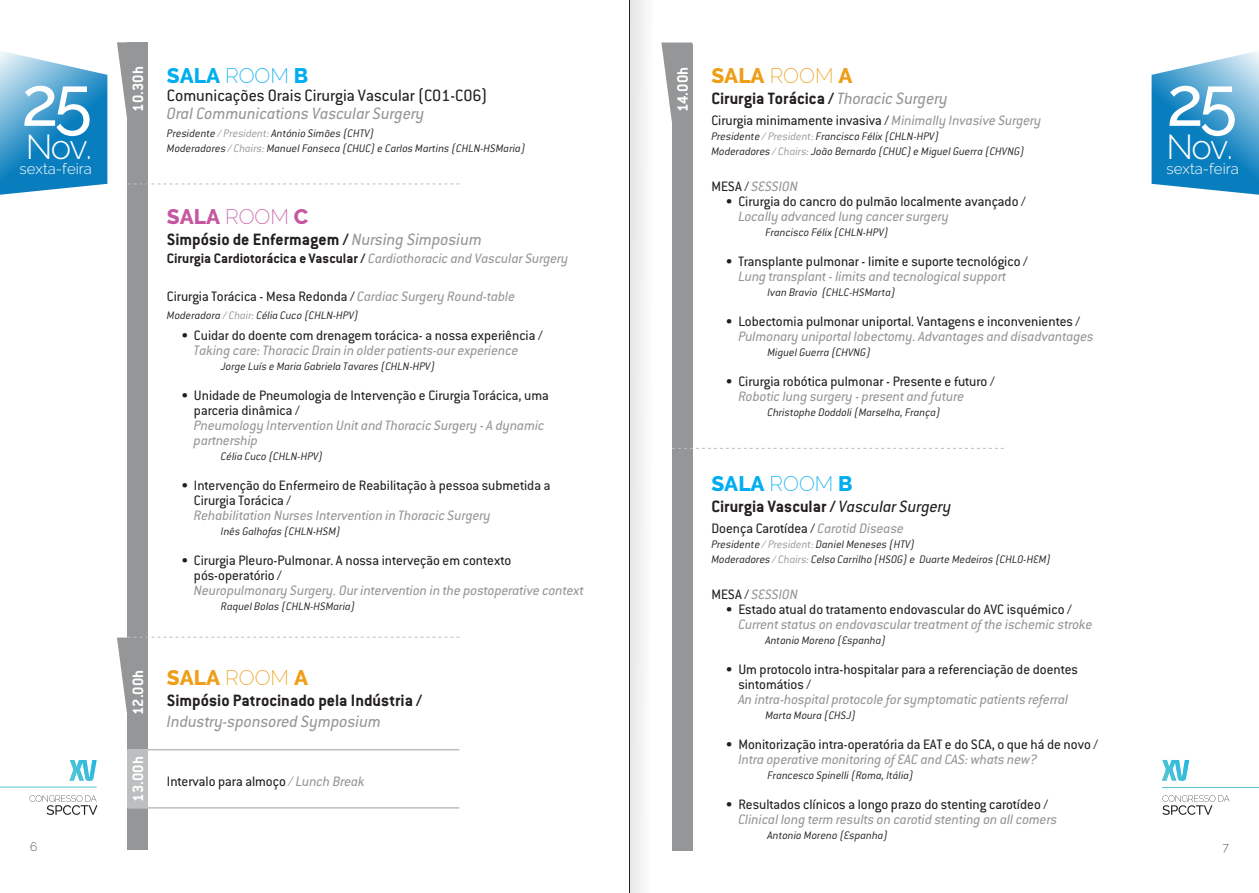
<style>
.page{position:relative;width:1259px;height:893px;background:#fff}
.page>*{position:absolute;margin:0;border:0;box-sizing:border-box;transform-origin:0 0}
.t1{font:500 69px "Raleway";color:#fff}
.t2{font:300 34.5px "Raleway";letter-spacing:-.05em;color:#fff}
.t3{font:800 21px "Raleway";color:#00aeef}
.t4{font:800 21px "Raleway";color:#ee9e18}
.t5{font:800 21px "Raleway";color:#c657a0}
.t6{font:700 18px "Conduit ITC Std";color:#231f20}
.t7{font:italic 18px "Conduit ITC Std";color:#949698}
.t8{font:18px "Conduit ITC Std";color:#231f20}
.t9{font:700 16.5px "Conduit ITC Std";color:#fff}
.t10{font:15px/15px "Conduit ITC Std";color:#231f20}
.t11{font:italic 15px/15px "Conduit ITC Std";color:#949698}
.t12{font:700 15px "Conduit ITC Std";color:#231f20}
.t13{font:300 15px "Raleway";color:#fff}
.t14{font:italic 300 12px/15px "Conduit ITC Std";color:#231f20}
.t15{font:200 12px "Raleway";color:#231f20}
.s1{font-weight:200}
.s2{color:#949698}
.s3{font-weight:400;font-style:italic;color:#949698}
.s4{font-style:italic;color:#949698}
.s5{font-style:normal;color:#231f20}
.s6{font-weight:400;font-style:italic}
</style>
<div class="page">
<hr style="left:0;top:787px;width:97px;height:1px;background:#56c5d0">
<svg style="left:30px;top:795px;width:67px;height:20px"></svg>
<svg style="left:70px;top:760px;width:27px;height:21px"></svg>
<svg style="left:0;top:52px;width:107px;height:143px;background:#4fa3d0"></svg>
<svg style="left:1151px;top:51px;width:108px;height:144px;background:#52a4d1"></svg>
<hr style="left:1162px;top:787px;width:97px;height:1px;background:#56c5d0">
<svg style="left:1162px;top:795px;width:67px;height:20px"></svg>
<svg style="left:1162px;top:760px;width:27px;height:21px"></svg>
<div style="left:672px;top:44px;width:20px;height:806px;background:#949698"></div>
<div style="left:128px;top:43px;width:20px;height:807px;background:#949698"></div>
<div style="left:128px;top:750px;width:20px;height:58px;background:#bcbec0"></div>
<svg style="left:117px;top:637px;width:342px;height:82px"></svg>
<svg style="left:672px;top:448px;width:331px;height:1px"></svg>
<hr style="left:128px;top:749px;width:331px;height:1px;background:#bcbec0">
<hr style="left:128px;top:807px;width:331px;height:2px;background:#bcbec0">
<svg style="left:117px;top:42px;width:31px;height:81px"></svg>
<div style="left:128px;top:66px;width:20px;height:52px;background:#949698"></div>
<svg style="left:661px;top:43px;width:31px;height:79px"></svg>
<div style="left:672px;top:67px;width:20px;height:51px;background:#949698"></div>
<svg style="left:128px;top:184px;width:331px;height:1px"></svg>
<div style="left:629px;top:0;width:26px;height:893px;background:linear-gradient(to right,#e4e5e6,#fff)"></div>
<hr style="left:629px;top:0;width:1px;height:893px;background:#231f20">
<p class="t9" style="left:128px;top:112px;width:47px;rotate:-90deg">10.30h</p>
<p class="t9" style="left:672px;top:112px;width:47px;rotate:-90deg">14.00h</p>
<h3 class="t3" style="left:167px;top:64px;width:143px">SALA <span class="s1">ROOM</span> B</h3>
<p class="t8" style="left:167px;top:85px;width:322px">Comunicações Orais Cirurgia Vascular (CO1-CO6)</p>
<p class="t7" style="left:167px;top:103px;width:259px">Oral Communications Vascular Surgery</p>
<p class="t14" style="left:167px;top:126px;width:360px">Presidente <span class="s2">/ President:</span> António Simões (CHTV)<br>Moderadores <span class="s2">/ Chairs:</span> Manuel Fonseca (CHUC) e Carlos Martins (CHLN-HSMaria)</p>
<h3 class="t4" style="left:711px;top:64px;width:143px">SALA <span class="s1">ROOM</span> A</h3>
<p class="t6" style="left:711px;top:88px;width:238px">Cirurgia Torácica / <span class="s3">Thoracic Surgery</span></p>
<p class="t10" style="left:711px;top:113px;width:332px">Cirurgia minimamente invasiva / <span class="s4">Minimally Invasive Surgery</span></p>
<p class="t14" style="left:711px;top:129px;width:315px">Presidente <span class="s2">/ President:</span> Francisco Félix (CHLN-HPV)<br>Moderadores <span class="s2">/ Chairs:</span> João Bernardo (CHUC) e Miguel Guerra (CHVNG)</p>
<p class="t11" style="left:711px;top:179px;width:88px"><span class="s5">MESA /</span> SESSION</p>
<p class="t10" style="left:725px;top:194px;width:301px">• Cirurgia do cancro do pulmão localmente avançado /</p>
<p class="t11" style="left:738px;top:209px;width:212px">Locally advanced lung cancer surgery</p>
<p class="t14" style="left:765px;top:225px;width:125px">Francisco Félix (CHLN-HPV)</p>
<p class="t10" style="left:725px;top:254px;width:303px">• Transplante pulmonar - limite e suporte tecnológico /</p>
<p class="t11" style="left:738px;top:269px;width:269px">Lung transplant - limits and tecnological support</p>
<p class="t14" style="left:767px;top:285px;width:130px">Ivan Bravio (CHLC-HSMarta)</p>
<p class="t10" style="left:725px;top:314px;width:356px">• Lobectomia pulmonar uniportal. Vantagens e inconvenientes /</p>
<p class="t11" style="left:738px;top:329px;width:357px">Pulmonary uniportal lobectomy. Advantages and disadvantages</p>
<p class="t14" style="left:767px;top:345px;width:105px">Miguel Guerra (CHVNG)</p>
<p class="t10" style="left:725px;top:374px;width:270px">• Cirurgia robótica pulmonar - Presente e futuro /</p>
<p class="t11" style="left:738px;top:389px;width:227px">Robotic lung surgery - present and future</p>
<p class="t14" style="left:767px;top:405px;width:175px">Christophe Doddoli (Marselha, França)</p>
<h1 class="t1" style="left:21px;top:62px;width:72px">25</h1>
<h2 class="t2" style="left:26px;top:127px;width:68px">Nov.</h2>
<p class="t13" style="left:20px;top:160px;width:74px">sexta-feira</p>
<h1 class="t1" style="left:1166px;top:62px;width:72px">25</h1>
<h2 class="t2" style="left:1166px;top:127px;width:68px">Nov.</h2>
<p class="t13" style="left:1166px;top:160px;width:74px">sexta-feira</p>
<h3 class="t5" style="left:167px;top:205px;width:143px">SALA <span class="s1">ROOM</span> C</h3>
<p class="t6" style="left:167px;top:229px;width:316px">Simpósio de Enfermagem / <span class="s3">Nursing Simposium</span></p>
<p class="t12" style="left:167px;top:250px;width:403px">Cirurgia Cardiotorácica e Vascular / <span class="s3">Cardiothoracic and Vascular Surgery</span></p>
<p class="t10" style="left:167px;top:288px;width:350px">Cirurgia Torácica - Mesa Redonda / <span class="s4">Cardiac Surgery Round-table</span></p>
<p class="t14" style="left:167px;top:307px;width:193px">Moderadora <span class="s2">/ Chair:</span> Célia Cuco (CHLN-HPV)</p>
<p class="t10" style="left:181px;top:327px;width:363px">• Cuidar do doente com drenagem torácica- a nossa experiência /</p>
<p class="t11" style="left:194px;top:342px;width:326px">Taking care: Thoracic Drain in older patients-our experience</p>
<p class="t14" style="left:221px;top:358px;width:216px">Jorge Luís e Maria Gabriela Tavares (CHLN-HPV)</p>
<p class="t10" style="left:194px;top:387px;width:356px;text-indent:-13px">• Unidade de Pneumologia de Intervenção e Cirurgia Torácica, uma parceria dinâmica /</p>
<p class="t11" style="left:194px;top:417px;width:352px">Pneumology Intervention Unit and Thoracic Surgery - A dynamic partnership</p>
<p class="t14" style="left:221px;top:448px;width:104px">Célia Cuco (CHLN-HPV)</p>
<p class="t10" style="left:194px;top:477px;width:358px;text-indent:-13px">• Intervenção do Enfermeiro de Reabilitação à pessoa submetida a<br>Cirurgia Torácica /</p>
<p class="t11" style="left:194px;top:507px;width:298px">Rehabilitation Nurses Intervention in Thoracic Surgery</p>
<p class="t14" style="left:221px;top:523px;width:121px">Inês Galhofas (CHLN-HSM)</p>
<p class="t10" style="left:194px;top:552px;width:319px;text-indent:-13px">• Cirurgia Pleuro-Pulmonar. A nossa interveção em contexto pós-operatório /</p>
<p class="t11" style="left:194px;top:582px;width:391px">Neuropulmonary Surgery. Our intervention in the postoperative context</p>
<p class="t14" style="left:221px;top:598px;width:136px">Raquel Bolas (CHLN-HSMaria)</p>
<h3 class="t3" style="left:711px;top:472px;width:143px">SALA <span class="s1">ROOM</span> B</h3>
<p class="t6" style="left:711px;top:496px;width:241px">Cirurgia Vascular / <span class="s6">Vascular Surgery</span></p>
<p class="t10" style="left:711px;top:521px;width:194px">Doença Carotídea / <span class="s4">Carotid Disease</span></p>
<p class="t14" style="left:711px;top:537px;width:341px">Presidente <span class="s2">/ President:</span> Daniel Meneses (HTV)<br>Moderadores <span class="s2">/ Chairs:</span> Celso Carrilho (HSOG) e Duarte Medeiros (CHLO-HEM)</p>
<p class="t11" style="left:711px;top:587px;width:88px"><span class="s5">MESA /</span> SESSION</p>
<p class="t10" style="left:725px;top:602px;width:347px">• Estado atual do tratamento endovascular do AVC isquémico /</p>
<p class="t11" style="left:738px;top:617px;width:355px">Current status on endovascular treatment of the ischemic stroke</p>
<p class="t14" style="left:765px;top:633px;width:122px">Antonio Moreno (Espanha)</p>
<p class="t10" style="left:738px;top:662px;width:341px;text-indent:-13px">• Um protocolo intra-hospitalar para a referenciação de doentes sintomátios /</p>
<p class="t11" style="left:738px;top:692px;width:331px">An intra-hospital protocole for symptomatic patients referral</p>
<p class="t14" style="left:765px;top:708px;width:92px">Marta Moura (CHSJ)</p>
<p class="t10" style="left:725px;top:737px;width:374px">• Monitorização intra-operatória da EAT e do SCA, o que há de novo /</p>
<p class="t11" style="left:738px;top:752px;width:301px">Intra operative monitoring of EAC and CAS: whats new?</p>
<p class="t14" style="left:767px;top:768px;width:148px">Francesco Spinelli (Roma, Itália)</p>
<p class="t10" style="left:725px;top:797px;width:324px">• Resultados clínicos a longo prazo do stenting carotídeo /</p>
<p class="t11" style="left:738px;top:812px;width:320px">Clinical long term results on carotid stenting on all comers</p>
<p class="t14" style="left:767px;top:828px;width:122px">Antonio Moreno (Espanha)</p>
<h3 class="t4" style="left:167px;top:666px;width:143px">SALA <span class="s1">ROOM</span> A</h3>
<p class="t6" style="left:167px;top:690px;width:257px">Simpósio Patrocinado pela Indústria /</p>
<p class="t7" style="left:167px;top:711px;width:215px">Industry-sponsored Symposium</p>
<p class="t9" style="left:128px;top:715px;width:47px;rotate:-90deg">12.00h</p>
<p class="t9" style="left:128px;top:801px;width:47px;rotate:-90deg">13.00h</p>
<p class="t10" style="left:167px;top:773px;width:199px">Intervalo para almoço <span class="s4">/ Lunch Break</span></p>
<p class="t15" style="left:30px;top:840px;width:9px">6</p>
<p class="t15" style="left:1222px;top:840px;width:8px">7</p>
</div>
